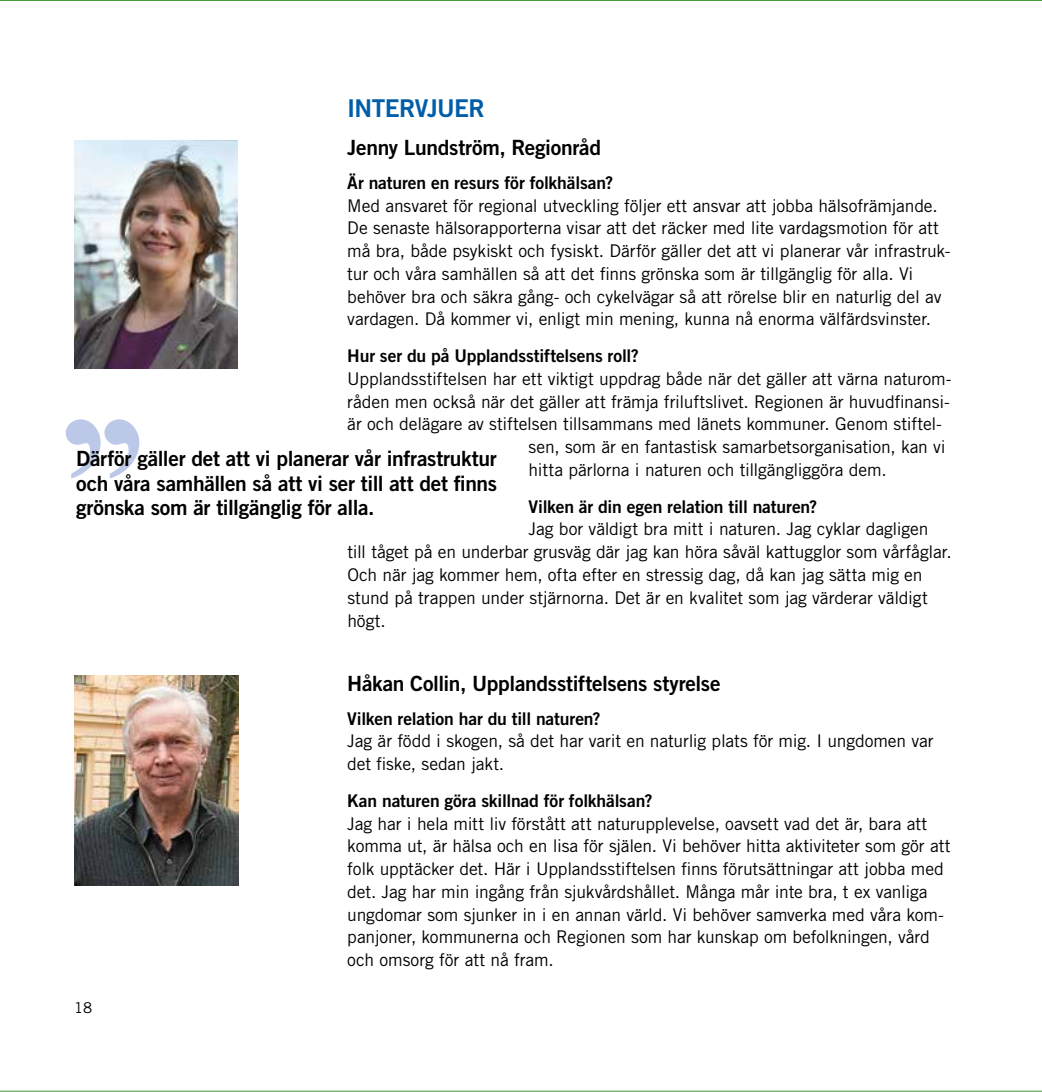
<style>
.page{position:relative;width:1042px;height:1092px;background:#fff}
.page>*{position:absolute;margin:0;border:0;box-sizing:border-box;transform-origin:0 0}
.t1{font:24.5px "Trade Gothic LT Std Bd 2";letter-spacing:-.03em;color:#005da9}
.t2{font:21px/24.5px "Trade Gothic LT Std Bd 2";letter-spacing:-.015em;color:#000;text-align:justify}
.t3{font:17.5px/22.8px "Trade Gothic LT Std";letter-spacing:-.01em;color:#000}
.t4{font:17.5px "Trade Gothic LT Std Bd 2";letter-spacing:-.01em;color:#000}
.t5{font:14.88px "Trade Gothic LT Std";color:#000}
</style>
<div class="page">
<hr style="left:0;top:1090px;width:1042px;height:1px;background:#3f9432">
<hr style="left:0;top:0;width:1042px;height:1px;background:#3f9432">
<img style="left:74px;top:140px;width:164px;height:228px">
<svg style="left:66px;top:419px;width:73px;height:59px"></svg>
<img style="left:74px;top:675px;width:164px;height:210px">
<h1 class="t1" style="left:347px;top:93px;width:139px">INTERVJUER</h1>
<p class="t2" style="left:347px;top:135px;width:255px">Jenny Lundström, Regionråd</p>
<p class="t4" style="left:347px;top:172px;width:267px">Är naturen en resurs för folkhälsan?</p>
<p class="t3" style="left:347px;top:194px;width:603px">Med ansvaret för regional utveckling följer ett ansvar att jobba hälsofrämjande.<br>De senaste hälsorapporterna visar att det räcker med lite vardagsmotion för att må bra, både psykiskt och fysiskt. Därför gäller det att vi planerar vår infrastruk&shy;tur och våra samhällen så att det finns grönska som är tillgänglig för alla. Vi behöver bra och säkra gång- och cykelvägar så att rörelse blir en naturlig del av vardagen. Då kommer vi, enligt min mening, kunna nå enorma välfärdsvinster.</p>
<p class="t4" style="left:347px;top:345px;width:293px">Hur ser du på Upplandsstiftelsens roll?</p>
<p class="t3" style="left:347px;top:367px;width:606px">Upplandsstiftelsen har ett viktigt uppdrag både när det gäller att värna naturom-</p>
<p class="t3" style="left:347px;top:390px;width:604px">råden men också när det gäller att främja friluftslivet. Regionen är huvudfinansi-</p>
<p class="t3" style="left:347px;top:412px;width:596px">är och delägare av stiftelsen tillsammans med länets kommuner. Genom stiftel-</p>
<p class="t3" style="left:529px;top:435px;width:418px">sen, som är en fantastisk samarbetsorganisation, kan vi</p>
<p class="t3" style="left:529px;top:458px;width:359px">hitta pärlorna i naturen och tillgängliggöra dem.</p>
<p class="t4" style="left:529px;top:495px;width:290px">Vilken är din egen relation till naturen?</p>
<p class="t3" style="left:347px;top:517px;width:606px;text-indent:181px">Jag bor väldigt bra mitt i naturen. Jag cyklar dagligen<br>till tåget på en underbar grusväg där jag kan höra såväl kattugglor som vårfåglar.<br>Och när jag kommer hem, ofta efter en stressig dag, då kan jag sätta mig en stund på trappen under stjärnorna. Det är en kvalitet som jag värderar väldigt högt.</p>
<p class="t2" style="left:76px;top:446px;width:422px">Därför gäller det att vi planerar vår infrastruktur och våra samhällen så att vi ser till att det finns grönska som är tillgänglig för alla.</p>
<p class="t5" style="left:74px;top:998px;width:20px">18</p>
<p class="t2" style="left:347px;top:671px;width:375px">Håkan Collin, Upplandsstiftelsens styrelse</p>
<p class="t4" style="left:347px;top:707px;width:255px">Vilken relation har du till naturen?</p>
<p class="t3" style="left:347px;top:729px;width:588px">Jag är född i skogen, så det har varit en naturlig plats för mig. I ungdomen var det fiske, sedan jakt.</p>
<p class="t4" style="left:347px;top:789px;width:307px">Kan naturen göra skillnad för folkhälsan?</p>
<p class="t3" style="left:347px;top:811px;width:605px">Jag har i hela mitt liv förstått att naturupplevelse, oavsett vad det är, bara att komma ut, är hälsa och en lisa för själen. Vi behöver hitta aktiviteter som gör att folk upptäcker det. Här i Upplandsstiftelsen finns förutsättningar att jobba med det. Jag har min ingång från sjukvårdshållet. Många mår inte bra, t ex vanliga ungdomar som sjunker in i en annan värld. Vi behöver samverka med våra kom&shy;panjoner, kommunerna och Regionen som har kunskap om befolkningen, vård och omsorg för att nå fram.</p>
</div>
